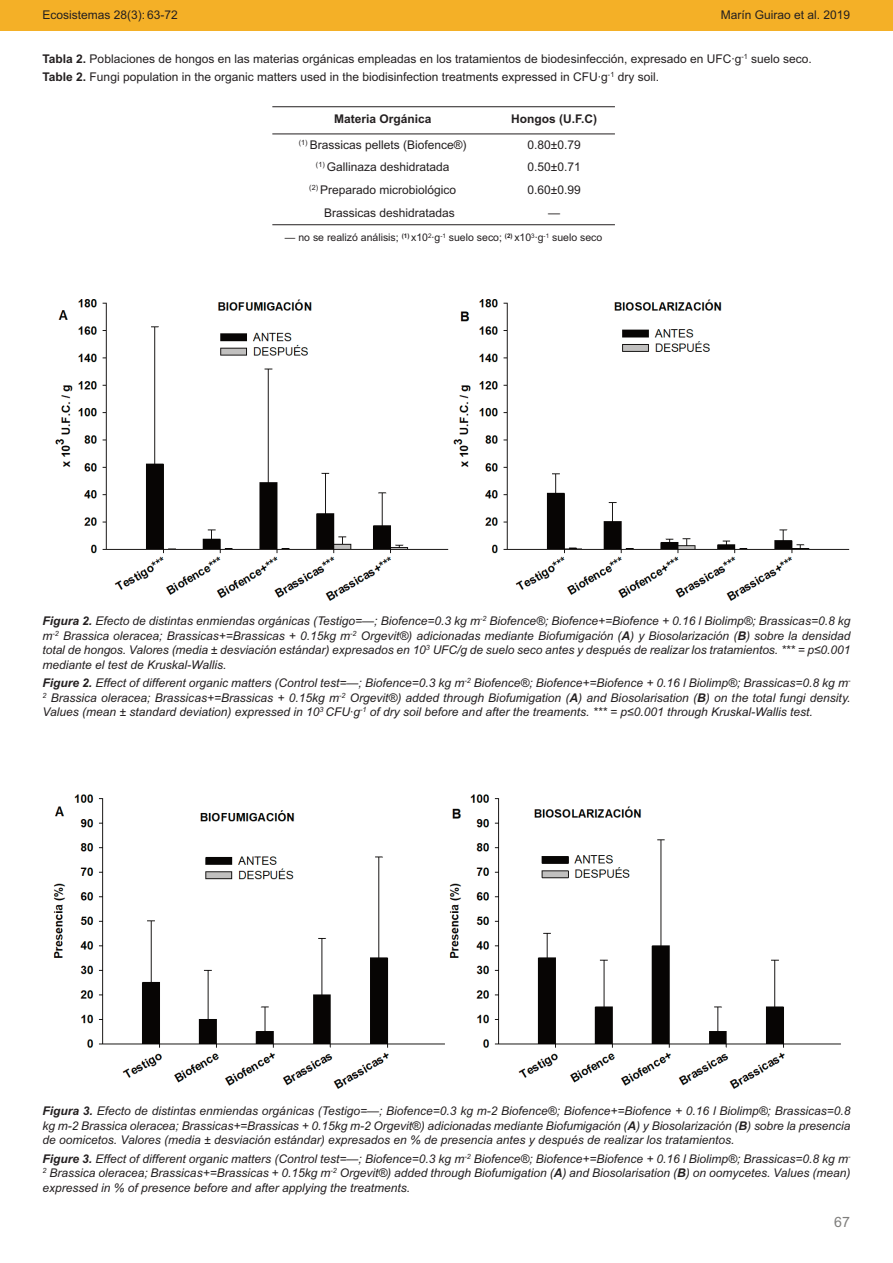
<style>
.page{position:relative;width:893px;height:1263px;background:#fff}
.page>*{position:absolute;margin:0;border:0;box-sizing:border-box;transform-origin:0 0}
.t1{font:14.25px "Arial";color:#7f7e7c}
.t2{font:italic 12px/14.4px "Arial";color:#231f20;text-align:justify}
.t3{font:12px/18.6px "Arial";color:#231f20}
.t4{font:700 12px "Arial";color:#231f20}
.t5{font:10.5px "Arial";color:#231f20}
.s1{font-weight:700}
</style>
<div class="page">
<div style="left:0;top:0;width:893px;height:30px;background:#f4b027"></div>
<hr style="left:272px;top:106px;width:343px;height:1px;background:#231f20">
<hr style="left:272px;top:134px;width:343px;height:1px;background:#231f20">
<hr style="left:272px;top:224px;width:343px;height:1px;background:#231f20">
<img style="left:55px;top:299px;width:795px;height:302px">
<img style="left:53px;top:794px;width:788px;height:295px">
<p class="t3" style="left:43px;top:5px;width:137px">Ecosistemas 28(3): 63-72</p>
<p class="t3" style="left:721px;top:5px;width:131px">Marín Guirao et al. 2019</p>
<p class="t3" style="left:43px;top:49px;width:771px"><span class="s1">Tabla 2.</span> Poblaciones de hongos en las materias orgánicas empleadas en los tratamientos de biodesinfección, expresado en UFC∙g<sup>-1</sup> suelo seco.<br><span class="s1">Table 2.</span> Fungi population in the organic matters used in the biodisinfection treatments expressed in CFU∙g<sup>-1</sup> dry soil.</p>
<p class="t4" style="left:334px;top:112px;width:99px">Materia Orgánica</p>
<p class="t4" style="left:511px;top:112px;width:87px">Hongos (U.F.C)</p>
<p class="t3" style="left:299px;top:135px;width:169px"><sup>(1)</sup> Brassicas pellets (Biofence®)</p>
<p class="t3" style="left:527px;top:135px;width:55px">0.80±0.79</p>
<p class="t3" style="left:316px;top:158px;width:135px"><sup>(1)</sup> Gallinaza deshidratada</p>
<p class="t3" style="left:527px;top:158px;width:55px">0.50±0.71</p>
<p class="t3" style="left:309px;top:181px;width:148px"><sup>(2)</sup> Preparado microbiológico</p>
<p class="t3" style="left:527px;top:181px;width:55px">0.60±0.99</p>
<p class="t3" style="left:324px;top:203px;width:132px">Brassicas deshidratadas</p>
<p class="t3" style="left:548px;top:203px;width:13px">—</p>
<p class="t5" style="left:285px;top:232px;width:319px">— no se realizó análisis; <sup>(1)</sup> x10<sup>2</sup>∙g<sup>-1</sup> suelo seco; <sup>(2)</sup> x10<sup>3</sup>∙g<sup>-1</sup> suelo seco</p>
<p class="t2" style="left:43px;top:614px;width:809px"><span class="s1">Figura 2.</span> Efecto de distintas enmiendas orgánicas (Testigo=—; Biofence=0.3 kg m<sup>-2</sup> Biofence®; Biofence+=Biofence + 0.16 l Biolimp®; Brassicas=0.8 kg m<sup>-2</sup> Brassica oleracea; Brassicas+=Brassicas + 0.15kg m<sup>-2</sup> Orgevit®) adicionadas mediante Biofumigación (<span class="s1">A</span>) y Biosolarización (<span class="s1">B</span>) sobre la densidad total de hongos. Valores (media ± desviación estándar) expresados en 10<sup>3</sup> UFC/g de suelo seco antes y después de realizar los tratamientos. *** = p≤0.001 mediante el test de Kruskal-Wallis.</p>
<p class="t2" style="left:43px;top:676px;width:809px"><span class="s1">Figure 2.</span> Effect of different organic matters (Control test=—; Biofence=0.3 kg m<sup>-2</sup> Biofence®; Biofence+=Biofence + 0.16 l Biolimp®; Brassicas=0.8 kg m<sup>-2</sup> Brassica oleracea; Brassicas+=Brassicas + 0.15kg m<sup>-2</sup> Orgevit®) added through Biofumigation (<span class="s1">A</span>) and Biosolarisation (<span class="s1">B</span>) on the total fungi density.<br>Values (mean ± standard deviation) expressed in 10<sup>3</sup> CFU∙g<sup>-1</sup> of dry soil before and after the treaments. *** = p≤0.001 through Kruskal-Wallis test.</p>
<p class="t2" style="left:43px;top:1104px;width:809px"><span class="s1">Figura 3.</span> Efecto de distintas enmiendas orgánicas (Testigo=—; Biofence=0.3 kg m-2 Biofence®; Biofence+=Biofence + 0.16 l Biolimp®; Brassicas=0.8 kg m-2 Brassica oleracea; Brassicas+=Brassicas + 0.15kg m-2 Orgevit®) adicionadas mediante Biofumigación (<span class="s1">A</span>) y Biosolarización (<span class="s1">B</span>) sobre la presencia de oomicetos. Valores (media ± desviación estándar) expresados en % de presencia antes y después de realizar los tratamientos.</p>
<p class="t2" style="left:43px;top:1151px;width:809px"><span class="s1">Figure 3.</span> Effect of different organic matters (Control test=—; Biofence=0.3 kg m<sup>-2</sup> Biofence®; Biofence+=Biofence + 0.16 l Biolimp®; Brassicas=0.8 kg m<sup>-2</sup> Brassica oleracea; Brassicas+=Brassicas + 0.15kg m<sup>-2</sup> Orgevit®) added through Biofumigation (<span class="s1">A</span>) and Biosolarisation (<span class="s1">B</span>) on oomycetes. Values (mean) expressed in % of presence before and after applying the treatments.</p>
<p class="t1" style="left:834px;top:1213px;width:17px">67</p>
</div>
